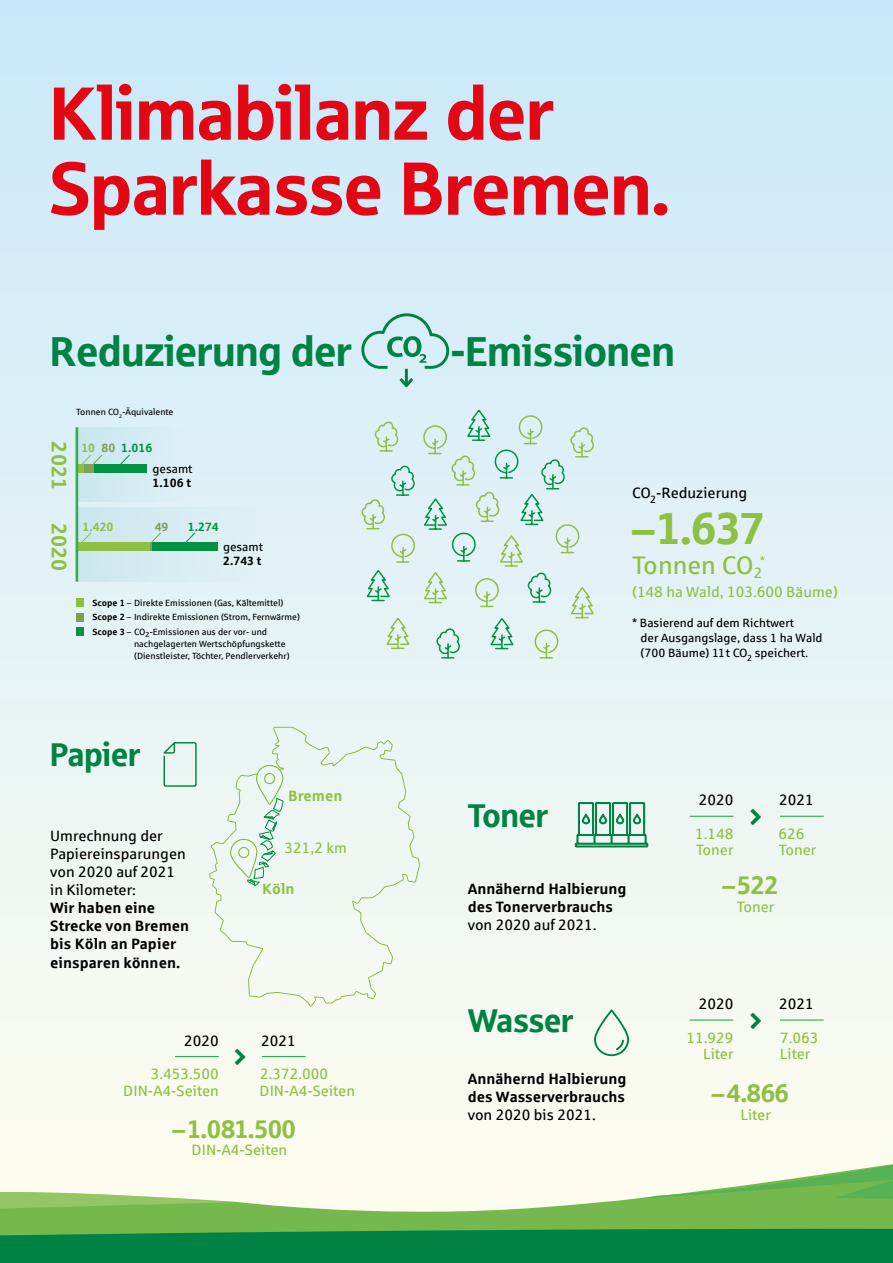
<style>
.page{position:relative;width:893px;height:1263px;background:#fff}
.page>*{position:absolute;margin:0;border:0;box-sizing:border-box;transform-origin:0 0}
.t1{font:75px/75px "Sparkasse Head";color:#e30613}
.t2{font:45px "Sparkasse Head";color:#8fc043}
.t3{font:42px "Sparkasse Head";color:#008245}
.t4{font:33px "Sparkasse Head";color:#008245}
.t5{font:25.5px "Sparkasse Head";color:#8fc043}
.t6{font:25.5px "Sparkasse Rg";color:#8fc043}
.t7{font:700 21px "Sparkasse Rg";color:#8fc043}
.t8{font:15px/16.5px "Sparkasse Rg";color:#8fc043}
.t9{font:700 15px/18px "Sparkasse Rg";color:#000}
.t10{font:15px/18px "Sparkasse Rg";color:#000}
.t11{font:700 15px "Sparkasse Rg";color:#8fc043}
.t12{font:12px/15px "Sparkasse Rg";color:#000}
.t13{font:700 12px "Sparkasse Rg";color:#039244}
.t14{font:700 12px "Sparkasse Rg";color:#000}
.t15{font:700 12px "Sparkasse Rg";color:#8fc043}
.t16{font:700 12px "Sparkasse Rg";color:#829f58}
.t17{font:12px "Sparkasse Rg";color:#8fc043}
.t18{font:9px/14.1px "Sparkasse Rg";color:#000}
.s1{color:#8fc043}
.s2{color:#829f58}
.s3{font-weight:700}
</style>
<div class="page">
<div style="left:0;top:0;width:893px;height:1263px;background:linear-gradient(to bottom,#c9e8fc,#fffeee)"></div>
<svg style="left:0;top:1159px;width:893px;height:67px;fill:#fcfcef"></svg>
<svg style="left:636px;top:1159px;width:257px;height:54px"></svg>
<svg style="left:0;top:1192px;width:238px;height:18px"></svg>
<svg style="left:0;top:1226px;width:893px;height:37px;background:#0f8946"></svg>
<svg style="left:385px;top:616px;width:26px;height:34px"></svg>
<svg style="left:374px;top:421px;width:25px;height:31px"></svg>
<svg style="left:361px;top:465px;width:55px;height:137px;background:#d3eae6"></svg>
<svg style="left:422px;top:408px;width:174px;height:251px;background:#d5ece8"></svg>
<div style="left:76px;top:507px;width:187px;height:75px;background:#d6edf2"></div>
<div style="left:76px;top:427px;width:117px;height:75px;background:#d5ecf3"></div>
<svg style="left:361px;top:313px;width:88px;height:74px;background:#b6dddb"></svg>
<div style="left:209px;top:727px;width:211px;height:279px;background:#eff7f2"></div>
<svg style="left:230px;top:765px;width:59px;height:127px"></svg>
<div style="left:83px;top:465px;width:14px;height:8px;background:#829f58"></div>
<div style="left:95px;top:465px;width:52px;height:8px;background:#039244"></div>
<svg style="left:78px;top:465px;width:5px;height:8px"></svg>
<svg style="left:79px;top:454px;width:24px;height:14px"></svg>
<svg style="left:117px;top:454px;width:13px;height:11px"></svg>
<div style="left:153px;top:543px;width:65px;height:8px;background:#039244"></div>
<div style="left:77px;top:543px;width:72px;height:8px;background:#8fc043"></div>
<svg style="left:79px;top:532px;width:13px;height:11px"></svg>
<svg style="left:149px;top:532px;width:12px;height:19px"></svg>
<svg style="left:183px;top:532px;width:13px;height:11px"></svg>
<div style="left:76px;top:599px;width:8px;height:8px;background:#8fc043"></div>
<div style="left:76px;top:613px;width:8px;height:8px;background:#829f58"></div>
<div style="left:76px;top:627px;width:8px;height:8px;background:#039244"></div>
<hr style="left:262px;top:1056px;width:44px;height:1px;background:#36ab4f">
<hr style="left:175px;top:1056px;width:44px;height:1px;background:#36ab4f">
<hr style="left:780px;top:816px;width:44px;height:1px;background:#36ab4f">
<hr style="left:690px;top:816px;width:43px;height:1px;background:#36ab4f">
<svg style="left:575px;top:802px;width:73px;height:45px;background:#90c8ae"></svg>
<hr style="left:780px;top:1019px;width:44px;height:1px;background:#36ab4f">
<hr style="left:690px;top:1019px;width:43px;height:1px;background:#36ab4f">
<svg style="left:594px;top:1009px;width:35px;height:47px"></svg>
<svg style="left:163px;top:742px;width:34px;height:45px;background:#c7e4d9"></svg>
<hr style="left:76px;top:427px;width:2px;height:155px;background:#36ab4f">
<svg style="left:235px;top:1048px;width:11px;height:17px"></svg>
<svg style="left:751px;top:808px;width:10px;height:17px"></svg>
<svg style="left:751px;top:1012px;width:10px;height:16px"></svg>
<h1 class="t1" style="left:50px;top:73px;width:622px">Klimabilanz der<br>Sparkasse Bremen.</h1>
<h3 class="t3" style="left:50px;top:325px;width:303px">Reduzierung der</h3>
<h3 class="t3" style="left:451px;top:325px;width:225px">-Emissionen</h3>
<h3 class="t7" style="left:72px;top:441px;width:50px;rotate:90deg">2021</h3>
<h3 class="t7" style="left:72px;top:523px;width:50px;rotate:90deg">2020</h3>
<p class="t18" style="left:76px;top:404px;width:99px">Tonnen CO<sub>2</sub>-Äquivalente</p>
<h3 class="t13" style="left:81px;top:440px;width:72px"><span class="s1">10</span> <span class="s2">80</span> 1.016</h3>
<h3 class="t12" style="left:153px;top:461px;width:41px">gesamt</h3>
<h3 class="t14" style="left:153px;top:475px;width:40px">1.106 t</h3>
<h3 class="t15" style="left:82px;top:519px;width:33px">1.420</h3>
<h3 class="t16" style="left:155px;top:519px;width:15px">49</h3>
<h3 class="t13" style="left:188px;top:519px;width:33px">1.274</h3>
<h3 class="t12" style="left:223px;top:539px;width:41px">gesamt</h3>
<h3 class="t14" style="left:223px;top:553px;width:40px">2.743 t</h3>
<p class="t18" style="left:93px;top:596px;width:209px"><span class="s3">Scope 1</span> – Direkte Emissionen (Gas, Kältemittel)<br><span class="s3">Scope 2</span> – Indirekte Emissionen (Strom, Fernwärme)<br><span class="s3">Scope 3</span> – CO<sub>2</sub>-Emissionen aus der vor- und</p>
<p class="t18" style="left:134px;top:637px;width:157px;line-height:12px">nachgelagerten Wertschöpfungskette (Dienstleister, Töchter, Pendlerverkehr)</p>
<h3 class="t4" style="left:50px;top:734px;width:92px">Papier</h3>
<h3 class="t10" style="left:50px;top:827px;width:137px">Umrechnung der<br>Papiereinsparungen von 2020 auf 2021 in Kilometer:</h3>
<h3 class="t9" style="left:50px;top:899px;width:140px">Wir haben eine<br>Strecke von Bremen bis Köln an Papier einsparen können.</h3>
<h3 class="t10" style="left:184px;top:1031px;width:36px">2020</h3>
<h3 class="t8" style="left:123px;top:1065px;width:97px;text-align:right">3.453.500<br>DIN-A4-Seiten</h3>
<h3 class="t11" style="left:288px;top:786px;width:56px">Bremen</h3>
<h3 class="t8" style="left:285px;top:839px;width:64px">321,2 km</h3>
<h3 class="t11" style="left:262px;top:879px;width:34px">Köln</h3>
<h3 class="t10" style="left:261px;top:1031px;width:36px">2021</h3>
<h3 class="t8" style="left:260px;top:1065px;width:97px">2.372.000<br>DIN-A4-Seiten</h3>
<h3 class="t5" style="left:173px;top:1113px;width:125px">–1.081.500</h3>
<h3 class="t8" style="left:192px;top:1141px;width:97px">DIN-A4-Seiten</h3>
<h3 class="t10" style="left:632px;top:484px;width:117px">CO<sub>2</sub>-Reduzierung</h3>
<h2 class="t2" style="left:632px;top:500px;width:134px">–1.637</h2>
<h3 class="t6" style="left:632px;top:550px;width:132px">Tonnen CO<sub>2</sub></h3>
<h3 class="t17" style="left:760px;top:554px;width:7px">*</h3>
<h3 class="t8" style="left:632px;top:583px;width:207px">(148 ha Wald, 103.600 Bäume)</h3>
<h3 class="t4" style="left:468px;top:794px;width:82px">Toner</h3>
<h3 class="t12" style="left:641px;top:615px;width:183px;text-indent:-9px">* Basierend auf dem Richtwert<br>der Ausgangslage, dass 1 ha Wald (700 Bäume) 11 t CO<sub>2</sub> speichert.</h3>
<h3 class="t10" style="left:699px;top:791px;width:36px">2020</h3>
<h3 class="t8" style="left:695px;top:825px;width:40px">1.148<br>Toner</h3>
<h3 class="t10" style="left:779px;top:791px;width:36px">2021</h3>
<h3 class="t8" style="left:778px;top:825px;width:39px">626<br>Toner</h3>
<h3 class="t9" style="left:468px;top:879px;width:160px">Annähernd Halbierung</h3>
<h3 class="t5" style="left:722px;top:869px;width:57px">–522</h3>
<h3 class="t9" style="left:468px;top:897px;width:147px">des Tonerverbrauchs</h3>
<h3 class="t10" style="left:468px;top:915px;width:130px">von 2020 auf 2021.</h3>
<h3 class="t8" style="left:737px;top:898px;width:39px">Toner</h3>
<h3 class="t4" style="left:468px;top:1000px;width:107px">Wasser</h3>
<h3 class="t9" style="left:468px;top:1069px;width:160px">Annähernd Halbierung des Wasserverbrauchs</h3>
<h3 class="t10" style="left:468px;top:1105px;width:130px">von 2020 bis 2021.</h3>
<h3 class="t10" style="left:699px;top:994px;width:36px">2020</h3>
<h3 class="t8" style="left:686px;top:1029px;width:49px;text-align:right">11.929<br>Liter</h3>
<h3 class="t10" style="left:779px;top:994px;width:36px">2021</h3>
<h3 class="t8" style="left:780px;top:1029px;width:40px">7.063<br>Liter</h3>
<h3 class="t5" style="left:712px;top:1077px;width:79px">–4.866</h3>
<h3 class="t8" style="left:740px;top:1106px;width:32px">Liter</h3>
</div>
